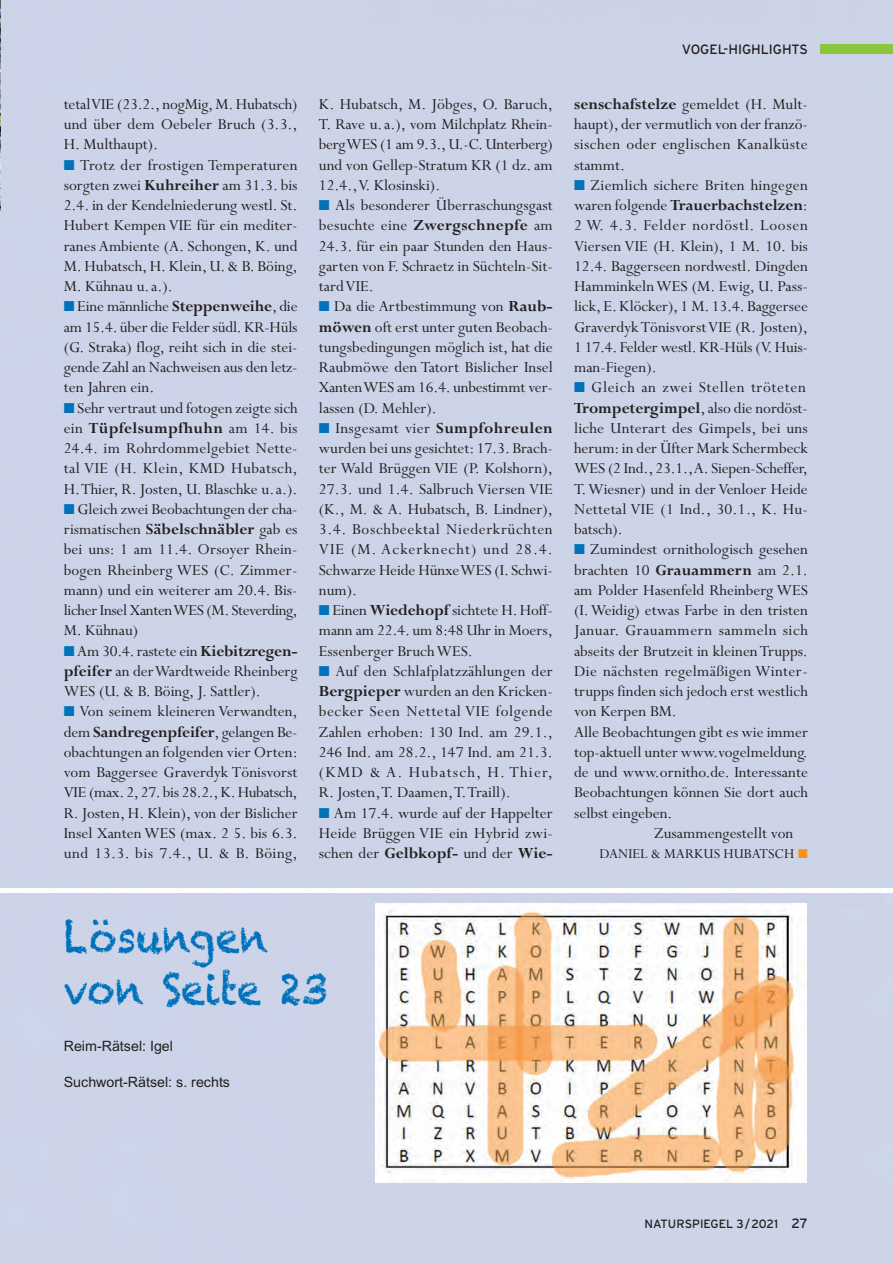
<style>
.page{position:relative;width:893px;height:1263px;background:#cdd4e8}
.page>*{position:absolute;margin:0;border:0;box-sizing:border-box;transform-origin:0 0}
.t1{font:43.5px/52.5px "Chalkduster";color:#0072bc;scale:.88 1}
.t2{font:17.1px/20.2px "Perpetua";color:#231f20;text-align:justify}
.t3{font:17.1px "Perpetua";letter-spacing:.02em;color:#231f20}
.t4{font:17.1px "Perpetua";letter-spacing:.025em;color:#231f20}
.t5{font:15.3px "Perpetua";color:#231f20}
.t6{font:14.25px "Arial";color:#231f20}
.t7{font:13.5px "Interstate";color:#231f20}
.t8{font:12px "Interstate";color:#231f20}
.s1{color:#0072bc}
.s2{font-weight:700}
.s3{color:#f7931d}
.s4{font-size:13.5px}
</style>
<div class="page">
<div style="left:821px;top:45px;width:72px;height:9px;background:#8bc63e"></div>
<img style="left:0;top:0;width:1px;height:210px">
<img style="left:375px;top:904px;width:432px;height:279px">
<hr style="left:0;top:889px;width:893px;height:4px;background:#fff">
<p class="t2" style="left:64px;top:96px;width:235px">tetal VIE (23.2., nogMig, M. Hubatsch) und über dem Oebeler Bruch (3.3., H. Multhaupt).</p>
<p class="t2" style="left:64px;top:157px;width:235px"><span class="s1">■</span> Trotz der frostigen Temperaturen sorgten zwei <span class="s2">Kuhreiher</span> am 31.3. bis 2.4. in der Kendelniederung westl. St.<br>Hubert Kempen VIE für ein mediter&shy;ranes Ambiente (A. Schongen, K. und M. Hubatsch, H. Klein, U. &amp; B. Böing, M. Kühnau u.a.).</p>
<p class="t2" style="left:64px;top:298px;width:235px"><span class="s1">■</span> Eine männliche <span class="s2">Steppenweihe</span>, die am 15.4. über die Felder südl. KR-Hüls (G. Straka) flog, reiht sich in die stei&shy;gende Zahl an Nachweisen aus den letz&shy;ten Jahren ein.</p>
<p class="t2" style="left:64px;top:400px;width:235px"><span class="s1">■</span> Sehr vertraut und fotogen zeigte sich ein <span class="s2">Tüpfelsumpfhuhn</span> am 14. bis 24.4. im Rohrdommelgebiet Nette&shy;tal VIE (H. Klein, KMD Hubatsch, H. Thier, R. Josten, U. Blaschke u.a.).</p>
<p class="t2" style="left:64px;top:501px;width:235px"><span class="s1">■</span> Gleich zwei Beobachtungen der cha&shy;rismatischen <span class="s2">Säbelschnäbler</span> gab es bei uns: 1 am 11.4. Orsoyer Rhein - bogen Rheinberg WES (C. Zimmer - mann) und ein weiterer am 20.4. Bis - licher Insel Xanten WES (M. Steverding, M. Kühnau)</p>
<p class="t2" style="left:64px;top:643px;width:235px"><span class="s1">■</span> Am 30.4. rastete ein <span class="s2">Kiebitzregen - pfeifer</span> an der Wardtweide Rheinberg WES (U. &amp; B. Böing, J. Sattler).</p>
<p class="t2" style="left:64px;top:703px;width:235px"><span class="s1">■</span> Von seinem kleineren Verwandten, dem <span class="s2">Sandregenpfeifer</span>, gelangen Be - ob achtungen an folgenden vier Orten: vom Baggersee Graverdyk Tönisvorst VIE (max. 2, 27. bis 28.2., K. Hubatsch, R. Josten, H. Klein), von der Bislicher Insel Xanten WES (max. 2 5. bis 6.3. und 13.3. bis 7.4., U. &amp; B. Böing,</p>
<p class="t2" style="left:319px;top:96px;width:235px">K. Hu batsch, M. Jöbges, O. Baruch, T. Rave u.a.), vom Milchplatz Rhein - berg WES (1 am 9.3., U.-C. Unterberg) und von Gellep-Stratum KR (1 dz. am 12.4., V. Klosinski).</p>
<p class="t2" style="left:319px;top:197px;width:235px"><span class="s1">■</span> Als besonderer Überraschungsgast besuchte eine <span class="s2">Zwergschnepfe</span> am 24.3. für ein paar Stunden den Haus - garten von F. Schraetz in Süchteln-Sit - tard VIE.</p>
<p class="t2" style="left:319px;top:298px;width:235px"><span class="s1">■</span> Da die Artbestimmung von <span class="s2">Raub - möwen</span> oft erst unter guten Beobach - tungs bedingungen möglich ist, hat die Raubmöwe den Tatort Bislicher Insel Xanten WES am 16.4. unbestimmt ver&shy;lassen (D. Mehler).</p>
<p class="t2" style="left:319px;top:420px;width:235px"><span class="s1">■</span> Insgesamt vier <span class="s2">Sumpfohreulen </span>wur den bei uns gesichtet: 17.3. Brach - ter Wald Brüggen VIE (P. Kolshorn), 27.3. und 1.4. Salbruch Viersen VIE (K., M. &amp; A. Hubatsch, B. Lindner), 3.4. Boschbeektal Niederkrüchten VIE (M. Ackerknecht) und 28.4.<br>Schwarze Heide Hünxe WES (I. Schwi - num).</p>
<p class="t2" style="left:319px;top:602px;width:235px"><span class="s1">■</span> Einen <span class="s2">Wiedehopf</span> sichtete H. Hoff - mann am 22.4. um 8:48 Uhr in Moers, Essenberger Bruch WES.</p>
<p class="t2" style="left:319px;top:663px;width:235px"><span class="s1">■</span> Auf den Schlafplatzzählungen der <span class="s2">Bergpieper</span> wurden an den Kricken - becker Seen Nettetal VIE folgende Zahlen erhoben: 130 Ind. am 29.1., 246 Ind. am 28.2., 147 Ind. am 21.3. (KMD &amp; A. Hubatsch, H. Thier, R. Josten, T. Daamen, T. Traill).</p>
<p class="t2" style="left:319px;top:805px;width:235px"><span class="s1">■</span> Am 17.4. wurde auf der Happelter Heide Brüggen VIE ein Hybrid zwi&shy;schen der <span class="s2">Gelbkopf-</span> und der <span class="s2">Wie -</span></p>
<p class="t7" style="left:682px;top:44px;width:128px">VOGEL-HIGHLIGHTS</p>
<p class="t2" style="left:574px;top:96px;width:235px"><span class="s2">senschafstelze</span> gemeldet (H. Mult - haupt), der vermutlich von der franzö&shy;sischen oder englischen Kanalküste stammt.</p>
<p class="t2" style="left:574px;top:177px;width:235px"><span class="s1">■</span> Ziemlich sichere Briten hingegen waren folgende <span class="s2">Trauerbachstelzen</span>:<br>2 W. 4.3. Felder nordöstl. Loosen Viersen VIE (H. Klein), 1 M. 10. bis 12.4. Baggerseen nordwestl. Dingden Hamminkeln WES (M. Ewig, U. Pass - lick, E. Klöcker), 1 M. 13.4. Baggersee Graverdyk Tönisvorst VIE (R. Josten), 1 17.4. Felder westl. KR-Hüls (V. Huis - man-Fiegen).</p>
<p class="t2" style="left:574px;top:379px;width:235px"><span class="s1">■</span> Gleich an zwei Stellen tröteten <span class="s2">Trom petergimpel</span>, also die nordöst&shy;liche Unterart des Gimpels, bei uns herum: in der Üfter Mark Schermbeck WES (2 Ind., 23.1., A. Siepen-Scheffer, T. Wiesner) und in der Venloer Heide Nettetal VIE (1 Ind., 30.1., K. Hu - batsch).</p>
<p class="t2" style="left:574px;top:541px;width:235px"><span class="s1">■</span> Zumindest ornithologisch gesehen</p>
<p class="t2" style="left:574px;top:562px;width:235px">brachten 10 <span class="s2">Grauammern</span> am 2.1.</p>
<p class="t2" style="left:574px;top:582px;width:235px">am Polder Hasenfeld Rheinberg WES</p>
<p class="t2" style="left:574px;top:602px;width:235px">(I. Weidig) etwas Farbe in den tristen</p>
<p class="t4" style="left:574px;top:625px;width:235px">Januar. Grauammern sammeln sich</p>
<p class="t2" style="left:574px;top:643px;width:235px">abseits der Brutzeit in kleinen Trupps.</p>
<p class="t3" style="left:574px;top:665px;width:235px">Die nächsten regelmäßigen Winter -</p>
<p class="t2" style="left:574px;top:683px;width:235px">trupps finden sich jedoch erst westlich</p>
<p class="t2" style="left:574px;top:703px;width:104px">von Kerpen BM.</p>
<p class="t2" style="left:574px;top:724px;width:235px">Alle Beobachtungen gibt es wie immer</p>
<p class="t2" style="left:574px;top:744px;width:235px">top-aktuell unter www.vogelmeldung.</p>
<p class="t2" style="left:574px;top:764px;width:235px">de und www.ornitho.de. Interessante</p>
<p class="t2" style="left:574px;top:784px;width:235px">Beobachtungen können Sie dort auch</p>
<p class="t2" style="left:574px;top:805px;width:100px">selbst eingeben.</p>
<p class="t2" style="left:654px;top:825px;width:141px">Zusammengestellt von</p>
<p class="t5" style="left:600px;top:849px;width:210px">DANIEL &amp; MARKUS HUBATSCH <span class="s3">■</span></p>
<h1 class="t1" style="left:64px;top:910px;width:301px">Lösungen von Seite 23</h1>
<p class="t6" style="left:64px;top:1041px;width:111px">Reim-Rätsel: Igel</p>
<p class="t6" style="left:64px;top:1077px;width:168px">Suchwort-Rätsel: s. rechts</p>
<p class="t8" style="left:645px;top:1219px;width:165px">NATURSPIEGEL 3/2021 <span class="s4">27</span></p>
</div>
